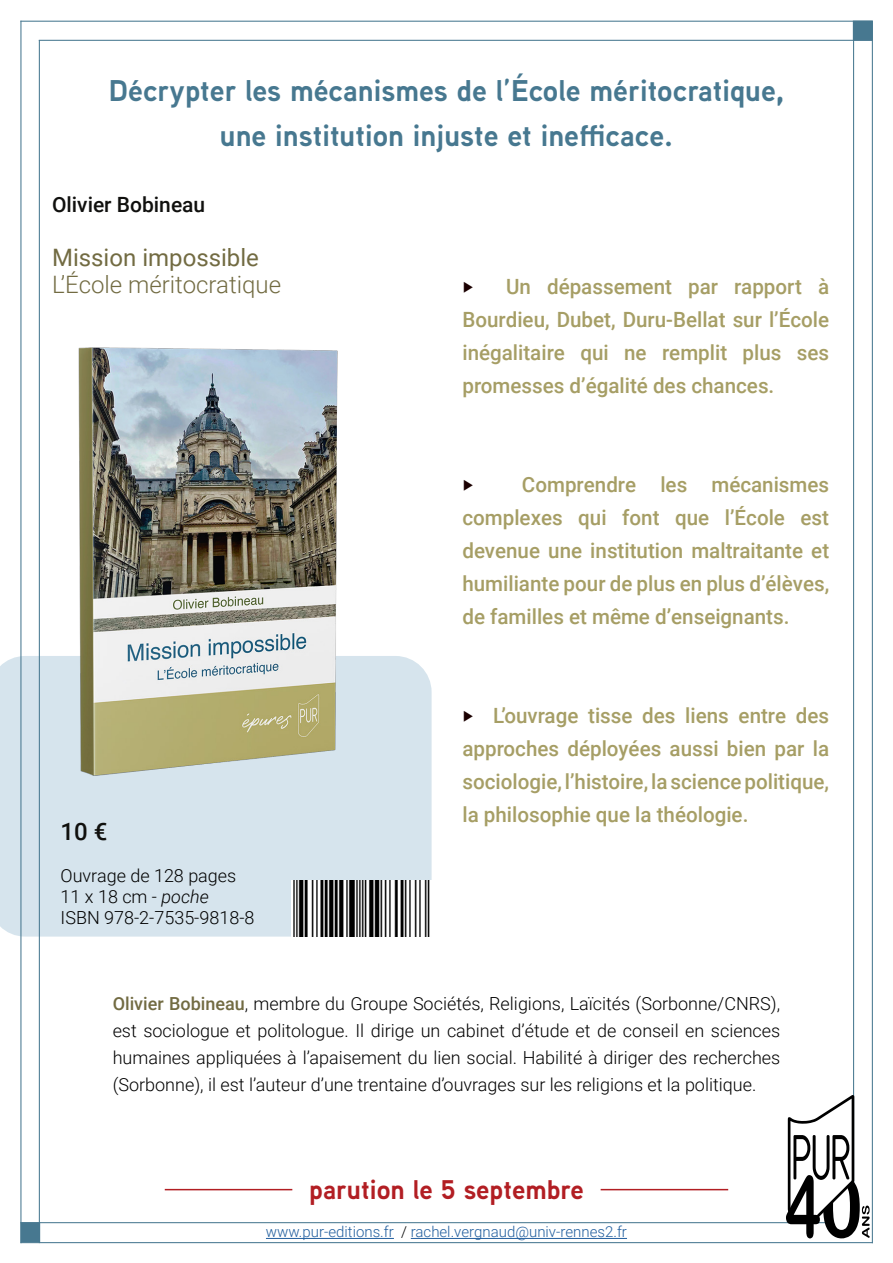
<style>
.page{position:relative;width:893px;height:1263px;background:#fff}
.page>*{position:absolute;margin:0;border:0;box-sizing:border-box;transform-origin:0 0}
.t1{font:700 30px/45px "Aaux Next";color:#477890;text-align:center}
.t2{font:700 27px "Aaux Next";color:#b21e23}
.t3{font:300 24px "Roboto";color:#726b42}
.t4{font:24px "Roboto";color:#726b42}
.t5{font:500 24px "Roboto";color:#10100e}
.t6{font:500 21px/33px "Roboto";color:#a69e65;text-align:justify}
.t7{font:500 21px "Roboto";color:#10100e}
.t8{font:500 21px "Roboto";color:#1b0001}
.t9{font:300 18px/27px "Roboto";color:#000}
.t10{font:300 15px "Roboto";color:#215e9e}
.s1{font-style:italic}
.s2{color:#1b0001}
.s3{font-weight:500;color:#726b42}
.s4{color:#000}
</style>
<div class="page">
<div style="left:0;top:656px;width:432px;height:280px;background:#d6e4ed"></div>
<hr style="left:266px;top:1238px;width:128px;height:1px;background:#215e9e">
<hr style="left:411px;top:1238px;width:216px;height:1px;background:#215e9e">
<div style="left:853px;top:21px;width:20px;height:20px;background:#477890"></div>
<hr style="left:20px;top:21px;width:1px;height:1222px;background:#477890">
<hr style="left:39px;top:40px;width:1px;height:1203px;background:#477890">
<hr style="left:20px;top:21px;width:853px;height:1px;background:#477890">
<hr style="left:39px;top:40px;width:833px;height:1px;background:#477890">
<hr style="left:872px;top:21px;width:1px;height:1222px;background:#477890">
<hr style="left:853px;top:21px;width:1px;height:1201px;background:#477890">
<div style="left:21px;top:1222px;width:19px;height:20px;background:#477890"></div>
<hr style="left:21px;top:1242px;width:852px;height:1px;background:#477890">
<hr style="left:20px;top:1222px;width:810px;height:1px;background:#477890">
<svg style="left:786px;top:1095px;width:84px;height:143px"></svg>
<hr style="left:165px;top:1189px;width:127px;height:1px;background:#b21e23">
<hr style="left:601px;top:1189px;width:127px;height:1px;background:#b21e23">
<img style="left:291px;top:880px;width:141px;height:56px">
<img style="left:57px;top:347px;width:362px;height:465px">
<h1 class="t1" style="left:109px;top:67px;width:677px">Décrypter les mécanismes de l’École méritocratique, une institution injuste et inefficace.</h1>
<p class="t7" style="left:52px;top:190px;width:155px">Olivier Bobineau</p>
<p class="t4" style="left:52px;top:241px;width:208px">Mission impossible</p>
<p class="t3" style="left:52px;top:268px;width:230px">L’École méritocratique</p>
<p class="t5" style="left:61px;top:814px;width:48px">10 €</p>
<p class="t9" style="left:61px;top:864px;width:195px;line-height:21px">Ouvrage de 128 pages<br>11 x 18 cm - <span class="s1">poche<br></span>ISBN 978-2-7535-9818-8</p>
<p class="t6" style="left:462px;top:269px;width:368px;text-indent:44px">Un dépassement par rapport à Bourdieu, Dubet, Duru-Bellat sur l’École inégalitaire qui ne remplit plus ses promesses d’égalité des chances.</p>
<p class="t8" style="left:462px;top:272px;width:13px">‣</p>
<p class="t6" style="left:462px;top:467px;width:368px;text-indent:60px">Comprendre les mécanismes complexes qui font que l’École est devenue une institution maltraitante et humiliante pour de plus en plus d’élèves, de familles et même d’enseignants.</p>
<p class="t8" style="left:462px;top:470px;width:13px">‣</p>
<p class="t6" style="left:462px;top:698px;width:368px"><span class="s2">‣</span> L’ouvrage tisse des liens entre des approches déployées aussi bien par la sociologie, l’histoire, la science politique, la philosophie que la théologie.</p>
<p class="t9" style="left:113px;top:989px;width:669px;text-align:justify"><span class="s3">Olivier Bobineau</span>, membre du Groupe Sociétés, Religions, Laïcités (Sorbonne/CNRS), est sociologue et politologue. Il dirige un cabinet d’étude et de conseil en sciences humaines appliquées à l’apaisement du lien social. Habilité à diriger des recherches (Sorbonne), il est l’auteur d’une trentaine d’ouvrages sur les religions et la politique.</p>
<p class="t2" style="left:309px;top:1170px;width:276px">parution le 5 septembre</p>
<p class="t10" style="left:266px;top:1221px;width:363px">www.pur-editions.fr <span class="s4">/</span> rachel.vergnaud@univ-rennes2.fr</p>
</div>
